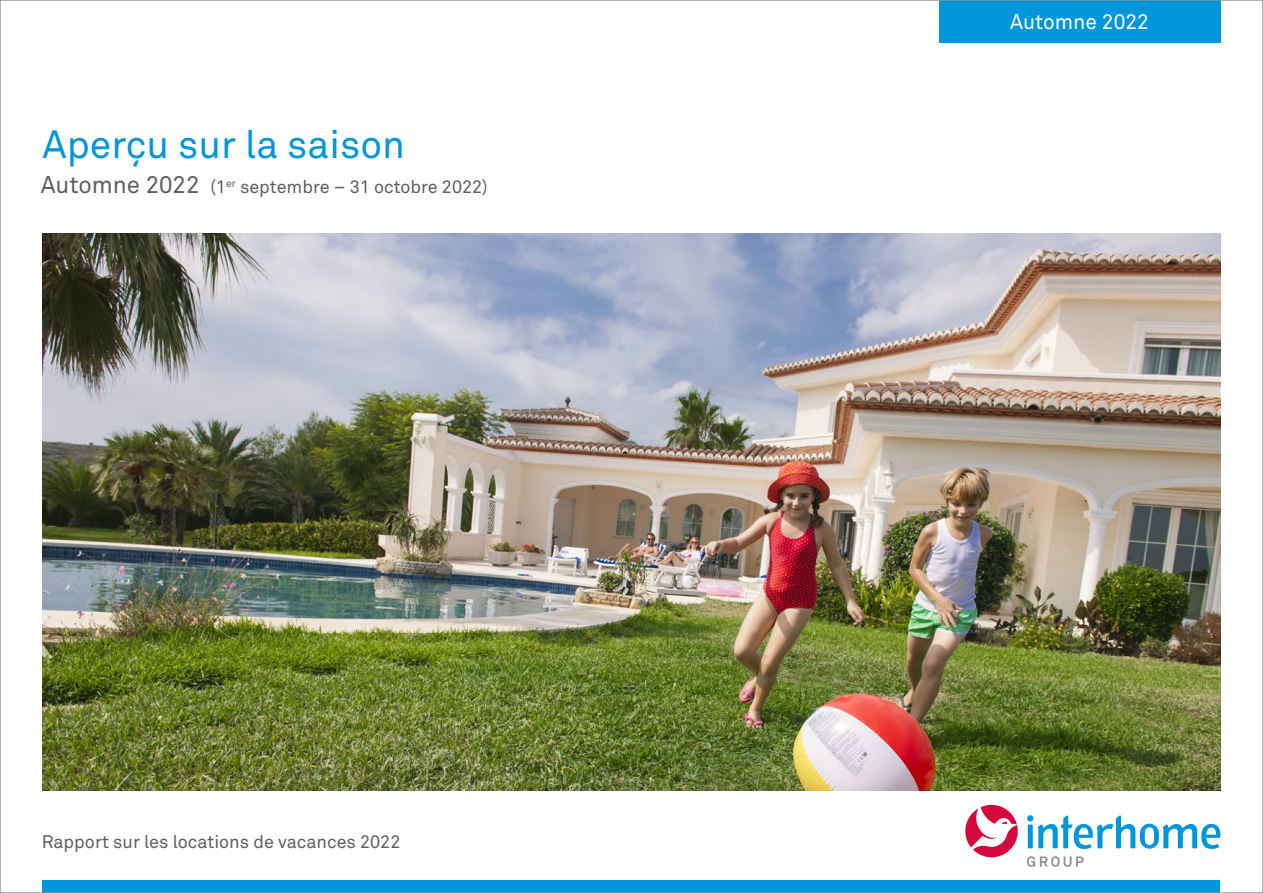
<style>
.page{position:relative;width:1263px;height:893px;background:#fff}
.page>*{position:absolute;margin:0;border:0;box-sizing:border-box;transform-origin:0 0}
.t1{font:39px "Akkurat Pro";color:#0096db}
.t2{font:21px "Akkurat Pro";color:#fff}
.t3{font:18px "Akkurat Pro";color:#5f5f5e}
.s1{font-size:24px}
</style>
<div class="page">
<div style="left:43px;top:880px;width:1177px;height:13px;background:#0096db"></div>
<svg style="left:965px;top:805px;width:53px;height:53px"></svg>
<svg style="left:1027px;top:815px;width:193px;height:34px"></svg>
<svg style="left:1027px;top:856px;width:57px;height:11px"></svg>
<div style="left:939px;top:0;width:281px;height:43px;background:#0096db"></div>
<img style="left:43px;top:234px;width:1177px;height:557px">
<h1 class="t1" style="left:43px;top:122px;width:364px">Aperçu sur la saison</h1>
<p class="t3" style="left:41px;top:176px;width:448px"><span class="s1">Automne 2022</span> (1<sup>er</sup> septembre – 31 octobre 2022)</p>
<p class="t3" style="left:42px;top:832px;width:360px">Rapport sur les locations de vacances 2022</p>
<p class="t2" style="left:1010px;top:10px;width:140px">Automne 2022</p>
</div>
